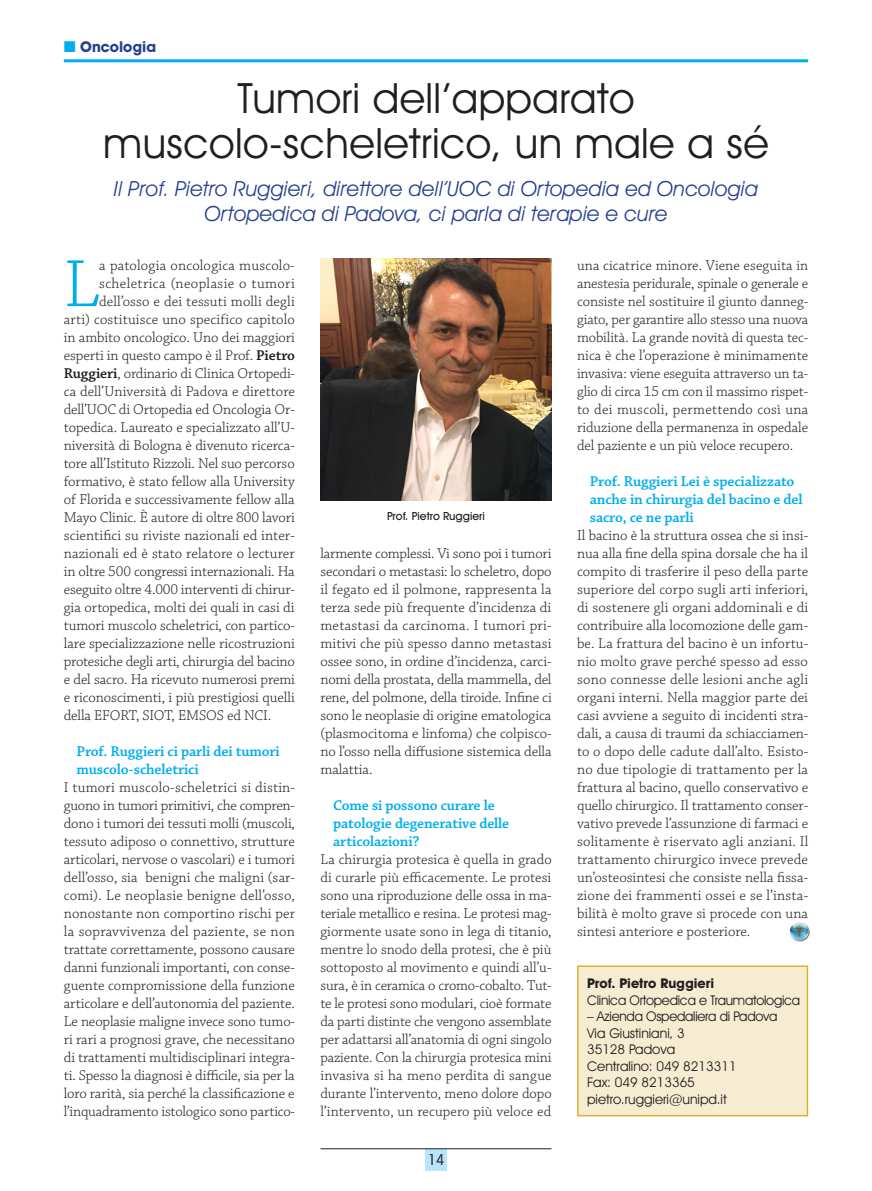
<style>
.page{position:relative;width:872px;height:1191px;background:#fff}
.page>*{position:absolute;margin:0;border:0;box-sizing:border-box;transform-origin:0 0}
.t1{font:300 70.35px "Chaparral Pro";color:#00aeef}
.t2{font:42px "Avant Garde IT Cby BT";letter-spacing:.01em;color:#231f20}
.t3{font:italic 21px/25.2px "Avant Garde IT Cby BT";color:#27418f;text-align:center}
.t4{font:300 15px/18px "Chaparral Pro";letter-spacing:-.005em;color:#231f20;text-align:justify}
.t5{font:600 15px/18px "Chaparral Pro";letter-spacing:-.01em;color:#00aeef}
.t6{font:300 15px "Chaparral Pro";letter-spacing:.025em;color:#231f20}
.t7{font:700 15px "Avant Garde IT Cby BT";color:#27418f}
.t8{font:condensed 15px "Avant Garde IT Cby BT";color:#231f20}
.t9{font:13.5px "Avant Garde IT Cby BT";color:#231f20}
.t10{font:13.5px "Avant Garde IT Cby BT";letter-spacing:-.02em;color:#231f20}
.t11{font:700 13.5px "Avant Garde IT Cby BT";color:#231f20}
.t12{font:500 11.25px "Avant Garde IT Cby BT";color:#231f20}
.s1{font-weight:600}
</style>
<div class="page">
<div style="left:425px;top:1149px;width:21px;height:21px;background:#b9e5fa"></div>
<hr style="left:320px;top:1148px;width:231px;height:1px;background:#231f20">
<hr style="left:64px;top:59px;width:808px;height:3px;background:#00aeef">
<div style="left:578px;top:966px;width:229px;height:149px;background:#f6ecd1"></div>
<div style="left:577px;top:965px;width:231px;height:151px;border:2px solid #dab32f"></div>
<img style="left:320px;top:258px;width:231px;height:242px">
<img style="left:790px;top:922px;width:19px;height:19px">
<div style="left:808px;top:42px;width:64px;height:30px;background:#fff"></div>
<p class="t7" style="left:80px;top:38px;width:77px">Oncologia</p>
<p class="t2" style="left:237px;top:72px;width:398px">Tumori dell’apparato</p>
<p class="t2" style="left:103px;top:117px;width:667px">muscolo-scheletrico, un male a sé</p>
<p class="t3" style="left:114px;top:176px;width:645px">Il Prof. Pietro Ruggieri, direttore dell’UOC di Ortopedia ed Oncologia<br>Ortopedica di Padova, ci parla di terapie e cure</p>
<p class="t4" style="left:577px;top:257px;width:233px">una cicatrice minore. Viene eseguita in anestesia peridurale, spinale o generale e consiste nel sostituire il giunto danneg&shy;giato, per garantire allo stesso una nuova mobilità. La grande novità di questa tec&shy;nica è che l’operazione è minimamente invasiva: viene eseguita attraverso un ta&shy;glio di circa 15 cm con il massimo rispet&shy;to dei muscoli, permettendo così una riduzione della permanenza in ospedale del paziente e un più veloce recupero.</p>
<p class="t5" style="left:590px;top:473px;width:214px">Prof. Ruggieri Lei è specializzato anche in chirurgia del bacino e del sacro, ce ne parli</p>
<p class="t4" style="left:577px;top:527px;width:233px">Il bacino è la struttura ossea che si insi&shy;nua alla fine della spina dorsale che ha il compito di trasferire il peso della parte superiore del corpo sugli arti inferiori, di sostenere gli organi addominali e di contribuire alla locomozione delle gam&shy;be. La frattura del bacino è un infortu&shy;nio molto grave perché spesso ad esso sono connesse delle lesioni anche agli organi interni. Nella maggior parte dei casi avviene a seguito di incidenti stra&shy;dali, a causa di traumi da schiacciamen&shy;to o dopo delle cadute dall’alto. Esisto&shy;no due tipologie di trattamento per la frattura al bacino, quello conservativo e quello chirurgico. Il trattamento conser&shy;vativo prevede l’assunzione di farmaci e solitamente è riservato agli anziani. Il trattamento chirurgico invece prevede un’osteosintesi che consiste nella fissa&shy;zione dei frammenti ossei e se l’insta&shy;bilità è molto grave si procede con una sintesi anteriore e posteriore.</p>
<p class="t11" style="left:587px;top:975px;width:129px">Prof. Pietro Ruggieri</p>
<p class="t10" style="left:587px;top:991px;width:215px">Clinica Ortopedica e Traumatologica</p>
<p class="t10" style="left:587px;top:1008px;width:192px">– Azienda Ospedaliera di Padova</p>
<p class="t9" style="left:587px;top:1024px;width:99px">Via Giustiniani, 3</p>
<p class="t9" style="left:587px;top:1041px;width:90px">35128 Padova</p>
<p class="t9" style="left:587px;top:1057px;width:151px">Centralino: 049 8213311</p>
<p class="t9" style="left:587px;top:1074px;width:109px">Fax: 049 8213365</p>
<p class="t9" style="left:587px;top:1090px;width:141px">pietro.ruggieri@unipd.it</p>
<p class="t1" style="left:64px;top:245px;width:38px">L</p>
<p class="t4" style="left:99px;top:257px;width:197px">a patologia oncologica muscolo-</p>
<p class="t6" style="left:99px;top:275px;width:197px">scheletrica (neoplasie o tumori</p>
<p class="t4" style="left:99px;top:293px;width:197px">dell’osso e dei tessuti molli degli</p>
<p class="t4" style="left:64px;top:311px;width:233px">arti) costituisce uno specifico capitolo</p>
<p class="t4" style="left:64px;top:329px;width:233px">in ambito oncologico. Uno dei maggiori</p>
<p class="t4" style="left:64px;top:347px;width:233px">esperti in questo campo è il Prof. <span class="s1">Pietro</span></p>
<p class="t4" style="left:64px;top:365px;width:233px"><span class="s1">Ruggieri</span>, ordinario di Clinica Ortopedi-</p>
<p class="t4" style="left:64px;top:383px;width:233px">ca dell’Università di Padova e direttore</p>
<p class="t4" style="left:64px;top:401px;width:233px">dell’UOC di Ortopedia ed Oncologia Or-</p>
<p class="t4" style="left:64px;top:419px;width:233px">topedica. Laureato e specializzato all’U-</p>
<p class="t4" style="left:64px;top:437px;width:233px">niversità di Bologna è divenuto ricerca-</p>
<p class="t4" style="left:64px;top:455px;width:232px">tore all’Istituto Rizzoli. Nel suo percorso</p>
<p class="t4" style="left:64px;top:473px;width:232px">formativo, è stato fellow alla University</p>
<p class="t4" style="left:64px;top:491px;width:232px">of Florida e successivamente fellow alla</p>
<p class="t4" style="left:64px;top:509px;width:233px">Mayo Clinic. È autore di oltre 800 lavori</p>
<p class="t4" style="left:64px;top:527px;width:233px">scientifici su riviste nazionali ed inter-</p>
<p class="t4" style="left:64px;top:545px;width:232px">nazionali ed è stato relatore o lecturer</p>
<p class="t4" style="left:64px;top:563px;width:232px">in oltre 500 congressi internazionali. Ha</p>
<p class="t4" style="left:64px;top:581px;width:233px">eseguito oltre 4.000 interventi di chirur-</p>
<p class="t4" style="left:64px;top:599px;width:232px">gia ortopedica, molti dei quali in casi di</p>
<p class="t4" style="left:64px;top:617px;width:233px">tumori muscolo scheletrici, con partico-</p>
<p class="t4" style="left:64px;top:635px;width:233px">lare specializzazione nelle ricostruzioni</p>
<p class="t4" style="left:64px;top:653px;width:233px">protesiche degli arti, chirurgia del bacino</p>
<p class="t4" style="left:64px;top:671px;width:233px">e del sacro. Ha ricevuto numerosi premi</p>
<p class="t4" style="left:64px;top:689px;width:232px">e riconoscimenti, i più prestigiosi quelli</p>
<p class="t4" style="left:64px;top:707px;width:209px">della EFORT, SIOT, EMSOS ed NCI.</p>
<p class="t5" style="left:77px;top:743px;width:205px">Prof. Ruggieri ci parli dei tumori muscolo-scheletrici</p>
<p class="t4" style="left:64px;top:779px;width:233px">I tumori muscolo-scheletrici si distin&shy;guono in tumori primitivi, che compren&shy;dono i tumori dei tessuti molli (muscoli, tessuto adiposo o connettivo, strutture articolari, nervose o vascolari) e i tumori dell’osso, sia benigni che maligni (sar&shy;comi). Le neoplasie benigne dell’osso, nonostante non comportino rischi per la sopravvivenza del paziente, se non trattate correttamente, possono causare danni funzionali importanti, con conse&shy;guente compromissione della funzione articolare e dell’autonomia del paziente.<br>Le neoplasie maligne invece sono tumo&shy;ri rari a prognosi grave, che necessitano di trattamenti multidisciplinari integra&shy;ti. Spesso la diagnosi è difficile, sia per la loro rarità, sia perché la classificazione e l’inquadramento istologico sono partico-</p>
<p class="t12" style="left:387px;top:509px;width:99px">Prof. Pietro Ruggieri</p>
<p class="t4" style="left:320px;top:545px;width:233px">larmente complessi. Vi sono poi i tumori secondari o metastasi: lo scheletro, dopo il fegato ed il polmone, rappresenta la terza sede più frequente d’incidenza di metastasi da carcinoma. I tumori pri&shy;mitivi che più spesso danno metastasi ossee sono, in ordine d’incidenza, carci&shy;nomi della prostata, della mammella, del rene, del polmone, della tiroide. Infine ci sono le neoplasie di origine ematologica (plasmocitoma e linfoma) che colpisco&shy;no l’osso nella diffusione sistemica della malattia.</p>
<p class="t5" style="left:333px;top:797px;width:178px">Come si possono curare le patologie degenerative delle articolazioni?</p>
<p class="t4" style="left:320px;top:851px;width:233px">La chirurgia protesica è quella in grado di curarle più efficacemente. Le protesi sono una riproduzione delle ossa in ma&shy;teriale metallico e resina. Le protesi mag&shy;giormente usate sono in lega di titanio, mentre lo snodo della protesi, che è più sottoposto al movimento e quindi all’u&shy;sura, è in ceramica o cromo-cobalto. Tut&shy;te le protesi sono modulari, cioè formate da parti distinte che vengono assemblate per adattarsi all’anatomia di ogni singolo paziente. Con la chirurgia protesica mini invasiva si ha meno perdita di sangue durante l’intervento, meno dolore dopo l’intervento, un recupero più veloce ed</p>
<p class="t8" style="left:428px;top:1150px;width:18px">14</p>
</div>
